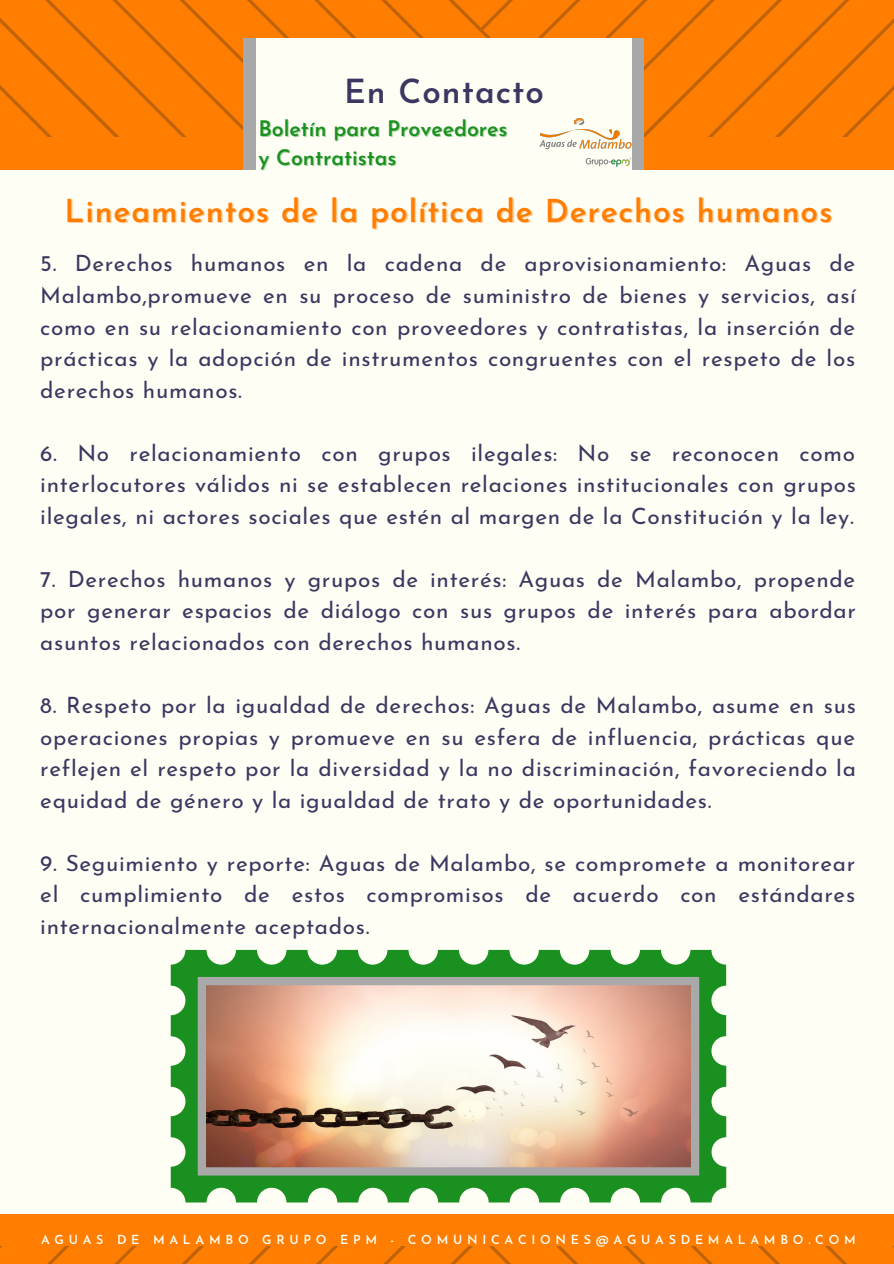
<style>
.page{position:relative;width:894px;height:1264px;background:#fff}
.page>*{position:absolute;margin:0;border:0;box-sizing:border-box;transform-origin:0 0}
.t1{font:600 33.15px "Josefin Sans";letter-spacing:.03em;color:#3b3760}
.t2{font:600 31.5px "Josefin Sans";letter-spacing:.03em;color:#ff7d00}
.t3{font:22.5px/31.5px "Josefin Sans";letter-spacing:.03em;color:#3b3760;text-align:justify}
.t4{font:600 21.3px "Josefin Sans";color:#1a9020}
.t5{font:600 12.45px "Josefin Sans";letter-spacing:.38em;color:#fffef5}
</style>
<div class="page">
<img style="left:0;top:0;width:893px;height:1263px">
<div style="left:0;top:149px;width:893px;height:1085px;background:#fffef5"></div>
<div style="left:0;top:1213px;width:893px;height:32px;background:#ff7d00"></div>
<div style="left:0;top:137px;width:893px;height:32px;background:#ff7d00"></div>
<div style="left:248px;top:39px;width:391px;height:130px;background:#fffef5"></div>
<div style="left:244px;top:39px;width:12px;height:130px;background:#a8a8a8"></div>
<div style="left:632px;top:39px;width:11px;height:130px;background:#a8a8a8"></div>
<img style="left:539px;top:89px;width:115px;height:81px">
<svg style="left:171px;top:949px;width:555px;height:253px;fill:#1a9020"></svg>
<svg style="left:198px;top:976px;width:501px;height:199px"></svg>
<p class="t1" style="left:344px;top:78px;width:201px">En Contacto</p>
<p class="t4" style="left:258px;top:120px;width:251px">Boletín para Proveedores</p>
<p class="t4" style="left:258px;top:149px;width:140px">y Contratistas</p>
<p class="t2" style="left:65px;top:198px;width:769px">Lineamientos de la política de Derechos humanos</p>
<p class="t3" style="left:40px;top:250px;width:817px">5. Derechos humanos en la cadena de aprovisionamiento: Aguas de Malambo,promueve en su proceso de suministro de bienes y servicios, así como en su relacionamiento con proveedores y contratistas, la inserción de prácticas y la adopción de instrumentos congruentes con el respeto de los derechos humanos.</p>
<p class="t3" style="left:40px;top:439px;width:817px">6. No relacionamiento con grupos ilegales: No se reconocen como interlocutores válidos ni se establecen relaciones institucionales con grupos ilegales, ni actores sociales que estén al margen de la Constitución y la ley.</p>
<p class="t3" style="left:40px;top:565px;width:817px">7. Derechos humanos y grupos de interés: Aguas de Malambo, propende por generar espacios de diálogo con sus grupos de interés para abordar asuntos relacionados con derechos humanos.</p>
<p class="t3" style="left:40px;top:691px;width:817px">8. Respeto por la igualdad de derechos: Aguas de Malambo, asume en sus operaciones propias y promueve en su esfera de influencia, prácticas que reflejen el respeto por la diversidad y la no discriminación, favoreciendo la equidad de género y la igualdad de trato y de oportunidades.</p>
<p class="t3" style="left:40px;top:849px;width:816px">9. Seguimiento y reporte: Aguas de Malambo, se compromete a monitorear el cumplimiento de estos compromisos de acuerdo con estándares internacionalmente aceptados.</p>
<p class="t5" style="left:41px;top:1234px;width:815px">AGUAS DE MALAMBO GRUPO EPM - COMUNICACIONES@AGUASDEMALAMBO.COM</p>
</div>
